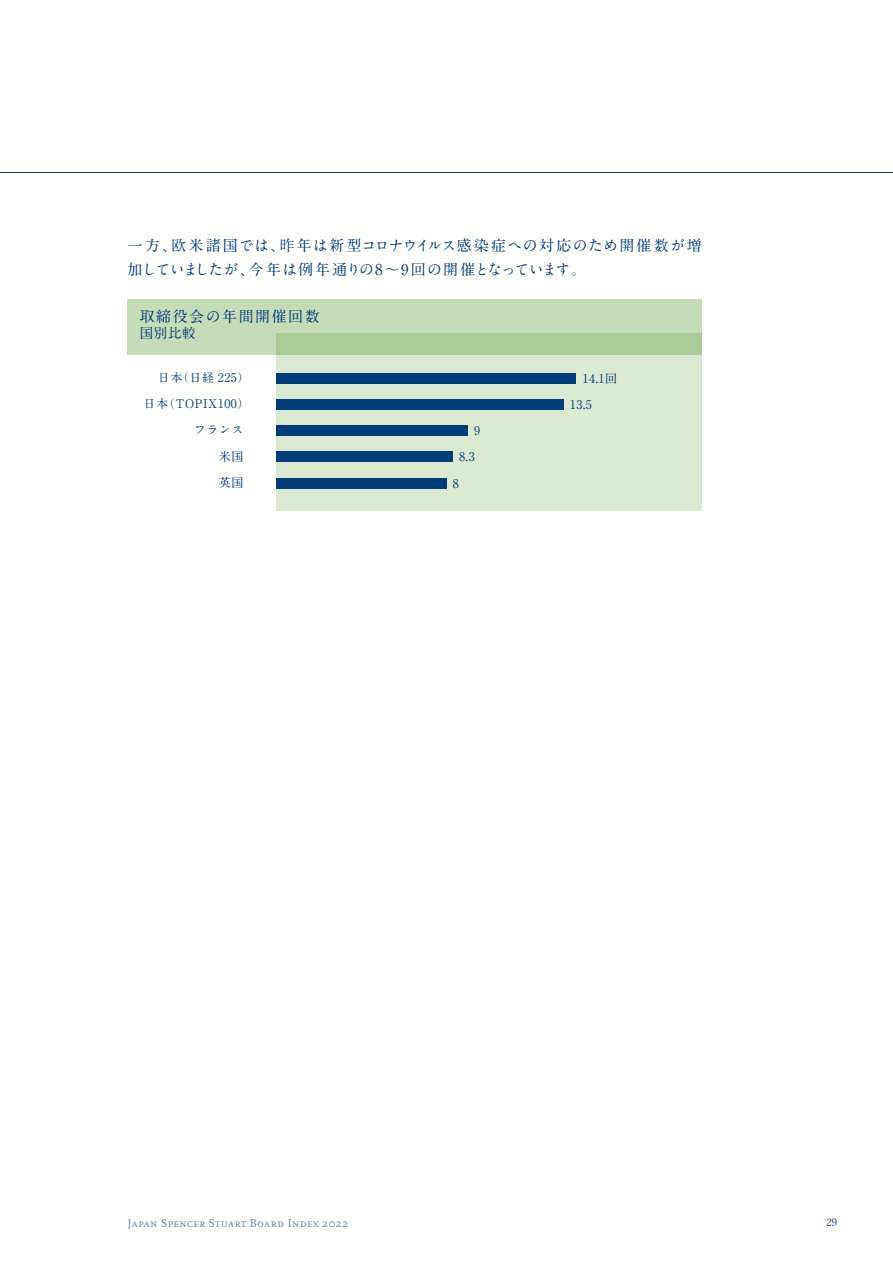
<style>
.page{position:relative;width:893px;height:1263px;background:#fff}
.page>*{position:absolute;margin:0;border:0;box-sizing:border-box;transform-origin:0 0}
.t1{font:700 15px/24px "A1 Mincho Std";letter-spacing:.07em;color:#003d79}
.t2{font:15px "A1 Mincho Std Bold 90 pv RKSJ H";letter-spacing:.1em;color:#003d79}
.t3{font:13.5px "A1 Mincho Std Bold 90 pv RKSJ H";color:#003d79}
.t4{font:12px/26.2px "A1 Mincho Std Bold 90 pv RKSJ H";letter-spacing:.05em;color:#003d79}
.t5{font:12px "Scala Pro";letter-spacing:.005em;color:#668aae}
.t6{font:700 10.5px "A1 Mincho Std";color:#003d79}
</style>
<div class="page">
<hr style="left:0;top:172px;width:893px;height:1px;background:#003d79">
<div style="left:276px;top:334px;width:426px;height:176px;background:#dbe9d3"></div>
<div style="left:128px;top:300px;width:574px;height:55px;background:#c6dcb9"></div>
<div style="left:276px;top:373px;width:300px;height:10px;background:#003d79"></div>
<div style="left:276px;top:399px;width:287px;height:11px;background:#003d79"></div>
<div style="left:276px;top:425px;width:192px;height:11px;background:#003d79"></div>
<div style="left:276px;top:451px;width:177px;height:11px;background:#003d79"></div>
<div style="left:276px;top:478px;width:170px;height:10px;background:#003d79"></div>
<div style="left:276px;top:334px;width:426px;height:21px;background:#aacb96"></div>
<p class="t1" style="left:128px;top:231px;width:576px">一方、欧米諸国では、昨年は新型コロナウイルス感染症への対応のため開催数が増加していましたが、今年は例年通りの8～9回の開催となっています。</p>
<p class="t2" style="left:140px;top:304px;width:181px">取締役会の年間開催回数</p>
<p class="t3" style="left:140px;top:322px;width:58px">国別比較</p>
<p class="t4" style="left:158px;top:363px;width:93px">日本（日経 225）</p>
<p class="t4" style="left:144px;top:389px;width:107px">日本（TOPIX100）</p>
<p class="t4" style="left:194px;top:415px;width:51px">フランス</p>
<p class="t4" style="left:219px;top:441px;width:26px">米国</p>
<p class="t4" style="left:219px;top:468px;width:26px">英国</p>
<p class="t4" style="left:570px;top:363px;width:49px;text-indent:13px">14.1回<br>13.5</p>
<p class="t4" style="left:459px;top:416px;width:22px;text-indent:15px">9<br>8.3</p>
<p class="t4" style="left:453px;top:469px;width:7px">8</p>
<p class="t5" style="left:128px;top:1216px;width:222px">Japan Spencer Stuart Board Index 2022</p>
<p class="t6" style="left:826px;top:1214px;width:12px">29</p>
</div>
